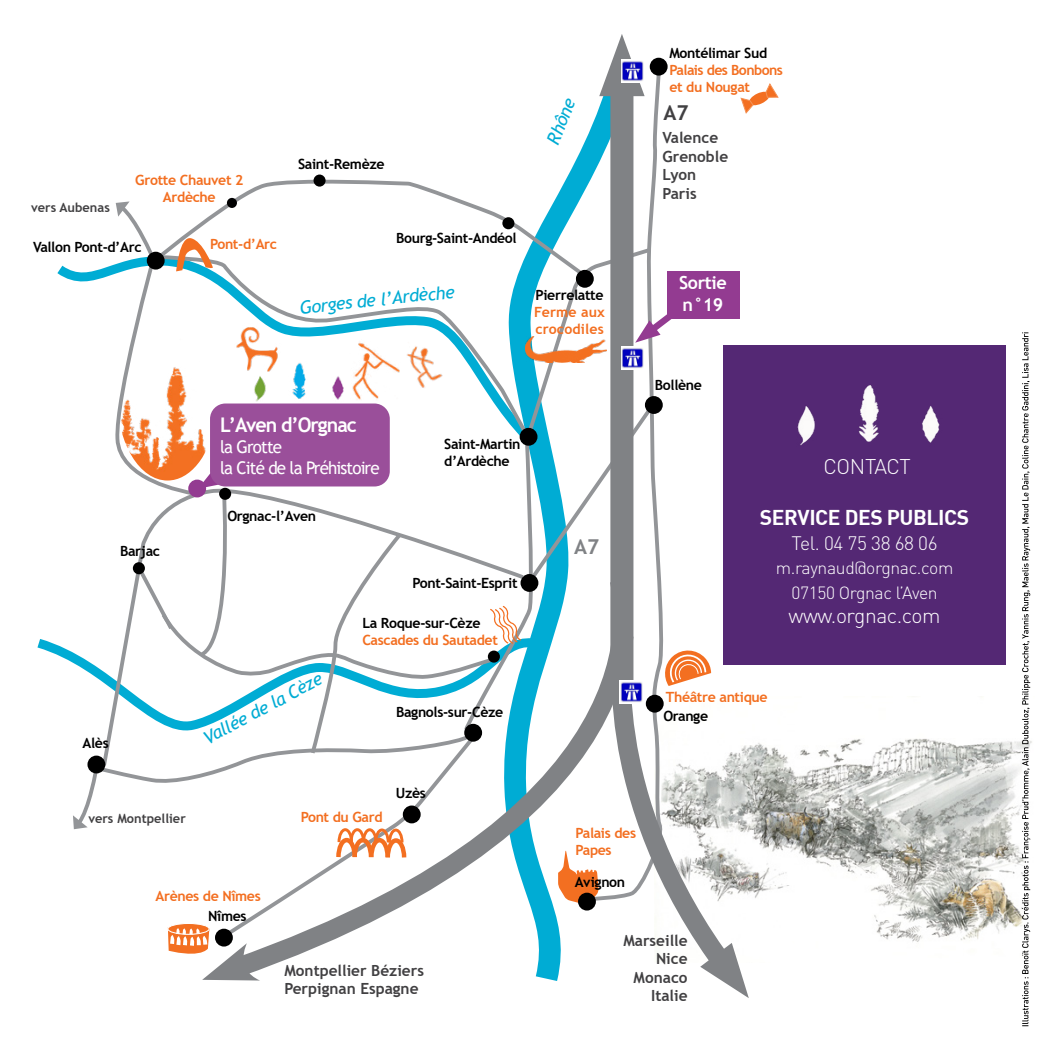
<style>
.page{position:relative;width:1042px;height:1042px;background:#fff}
.page>*{position:absolute;margin:0;border:0;box-sizing:border-box;transform-origin:0 0}
.t1{font:300 21px "DIN";letter-spacing:-.02em;color:#fff}
.t2{font:700 21px "DIN";letter-spacing:-.02em;color:#fff}
.t3{font:700 20.47px "Trebuchet MS";color:#414042}
.t4{font:700 20.47px "Trebuchet MS";color:#808285}
.t5{font:700 20.12px "Trebuchet MS";letter-spacing:-.05em;color:#fff}
.t6{font:300 19.25px "DIN";letter-spacing:-.02em;color:#fff}
.t7{font:italic 17.85px "Trebuchet MS";color:#00acd4}
.t8{font:700 17.85px/21.5px "Trebuchet MS";letter-spacing:-.025em;color:#fff}
.t9{font:300 17.5px/24.5px "DIN";letter-spacing:-.02em;color:#fff;text-align:center}
.t10{font:17.5px/21px "Trebuchet MS";letter-spacing:-.05em;color:#fff}
.t11{font:700 15.4px/18.4px "Trebuchet MS";color:#414042}
.t12{font:700 14.17px/17px "Trebuchet MS";letter-spacing:-.025em;color:#000}
.t13{font:700 14.17px/17px "Trebuchet MS";letter-spacing:-.025em;color:#f36f21}
.t14{font:700 14.17px/17px "Trebuchet MS";letter-spacing:.01em;color:#f36f21}
.t15{font:700 12.78px "Trebuchet MS";color:#414042}
</style>
<div class="page">
<img style="left:756px;top:738px;width:276px;height:204px">
<div style="left:723px;top:346px;width:282px;height:319px;background:#542874"></div>
<svg style="left:37px;top:639px;width:36px;height:24px"></svg>
<svg style="left:227px;top:173px;width:361px;height:28px"></svg>
<svg style="left:588px;top:57px;width:80px;height:144px"></svg>
<div style="left:610px;top:73px;width:23px;height:629px;background:#808285"></div>
<svg style="left:599px;top:34px;width:45px;height:62px"></svg>
<svg style="left:691px;top:672px;width:65px;height:276px"></svg>
<svg style="left:700px;top:943px;width:49px;height:55px"></svg>
<svg style="left:222px;top:905px;width:469px;height:76px"></svg>
<div style="left:667px;top:272px;width:72px;height:47px;background:#933b91"></div>
<div style="left:578px;top:892px;width:18px;height:18px;background:#000;border-radius:50%"></div>
<div style="left:650px;top:58px;width:17px;height:18px;background:#000;border-radius:50%"></div>
<svg style="left:740px;top:83px;width:39px;height:31px"></svg>
<img style="left:621px;top:60px;width:25px;height:23px">
<div style="left:313px;top:175px;width:13px;height:12px;background:#000;border-radius:50%"></div>
<svg style="left:168px;top:923px;width:41px;height:11px"></svg>
<div style="left:167px;top:923px;width:43px;height:12px;border:1px solid #fff;border-radius:50%"></div>
<svg style="left:168px;top:927px;width:92px;height:53px"></svg>
<svg style="left:73px;top:201px;width:638px;height:704px"></svg>
<div style="left:210px;top:403px;width:180px;height:83px;background:#9a4f9a;border-radius:15px"></div>
<div style="left:227px;top:198px;width:10px;height:10px;background:#000;border-radius:50%"></div>
<svg style="left:1022px;top:332px;width:8px;height:694px"></svg>
<img style="left:797px;top:385px;width:143px;height:61px">
<p class="t15" style="left:31px;top:199px;width:80px">vers Aubenas</p>
<p class="t13" style="left:135px;top:171px;width:110px;text-align:center">Grotte Chauvet 2<br>Ardèche</p>
<p class="t12" style="left:33px;top:239px;width:110px">Vallon Pont-d’Arc</p>
<p class="t13" style="left:210px;top:236px;width:68px">Pont-d’Arc</p>
<p class="t12" style="left:298px;top:155px;width:88px">Saint-Remèze</p>
<p class="t7" style="left:542px;top:139px;width:49px;rotate:-68deg">Rhône</p>
<p class="t12" style="left:396px;top:229px;width:122px">Bourg-Saint-Andéol</p>
<p class="t7" style="left:299px;top:297px;width:157px;rotate:-6deg">Gorges de l’Ardèche</p>
<p class="t12" style="left:535px;top:287px;width:70px">Pierrelatte</p>
<p class="t14" style="left:534px;top:304px;width:72px">Ferme aux crocodiles</p>
<p class="t12" style="left:669px;top:44px;width:99px">Montélimar Sud</p>
<p class="t13" style="left:669px;top:61px;width:115px">Palais des Bonbons et du Nougat</p>
<h2 class="t3" style="left:663px;top:100px;width:26px">A7</h2>
<p class="t11" style="left:662px;top:129px;width:67px">Valence<br>Grenoble<br>Lyon<br>Paris</p>
<p class="t8" style="left:679px;top:272px;width:49px">Sortie n°19</p>
<p class="t12" style="left:120px;top:543px;width:42px">Barjac</p>
<p class="t12" style="left:83px;top:734px;width:28px">Alès</p>
<p class="t15" style="left:88px;top:811px;width:99px">vers Montpellier</p>
<h3 class="t5" style="left:220px;top:412px;width:138px">L’Aven d’Orgnac</h3>
<p class="t10" style="left:220px;top:436px;width:161px">la Grotte<br>la Cité de la Préhistoire</p>
<p class="t12" style="left:227px;top:508px;width:90px">Orgnac-l’Aven</p>
<p class="t12" style="left:444px;top:436px;width:78px">Saint-Martin d’Ardèche</p>
<p class="t12" style="left:412px;top:574px;width:107px">Pont-Saint-Esprit</p>
<p class="t7" style="left:200px;top:729px;width:133px;rotate:-28deg">Vallée de la Cèze</p>
<p class="t12" style="left:362px;top:614px;width:120px">La Roque-sur-Cèze</p>
<p class="t13" style="left:362px;top:631px;width:137px">Cascades du Sautadet</p>
<p class="t12" style="left:396px;top:703px;width:109px">Bagnols-sur-Cèze</p>
<p class="t12" style="left:396px;top:784px;width:32px">Uzès</p>
<p class="t13" style="left:301px;top:809px;width:83px">Pont du Gard</p>
<p class="t13" style="left:156px;top:888px;width:107px">Arènes de Nîmes</p>
<p class="t12" style="left:208px;top:907px;width:40px">Nîmes</p>
<p class="t11" style="left:284px;top:961px;width:141px">Montpellier Béziers<br>Perpignan Espagne</p>
<h2 class="t4" style="left:574px;top:534px;width:26px">A7</h2>
<p class="t12" style="left:655px;top:377px;width:49px">Bollène</p>
<h1 class="t1" style="left:823px;top:454px;width:89px">CONTACT</h1>
<h1 class="t2" style="left:760px;top:504px;width:211px">SERVICE DES PUBLICS</h1>
<h3 class="t6" style="left:791px;top:531px;width:148px">Tel. 04 75 38 68 06</h3>
<p class="t9" style="left:776px;top:556px;width:179px">m.raynaud@orgnac.com<br>07150 Orgnac l’Aven</p>
<h1 class="t1" style="left:788px;top:603px;width:154px">www.orgnac.com</h1>
<p class="t13" style="left:666px;top:688px;width:103px">Théâtre antique</p>
<p class="t12" style="left:663px;top:708px;width:46px">Orange</p>
<p class="t13" style="left:575px;top:824px;width:62px">Palais des<br>Papes</p>
<p class="t12" style="left:575px;top:873px;width:52px">Avignon</p>
<p class="t11" style="left:623px;top:931px;width:66px;text-align:right">Marseille<br>Nice<br>Monaco<br>Italie</p>
</div>
